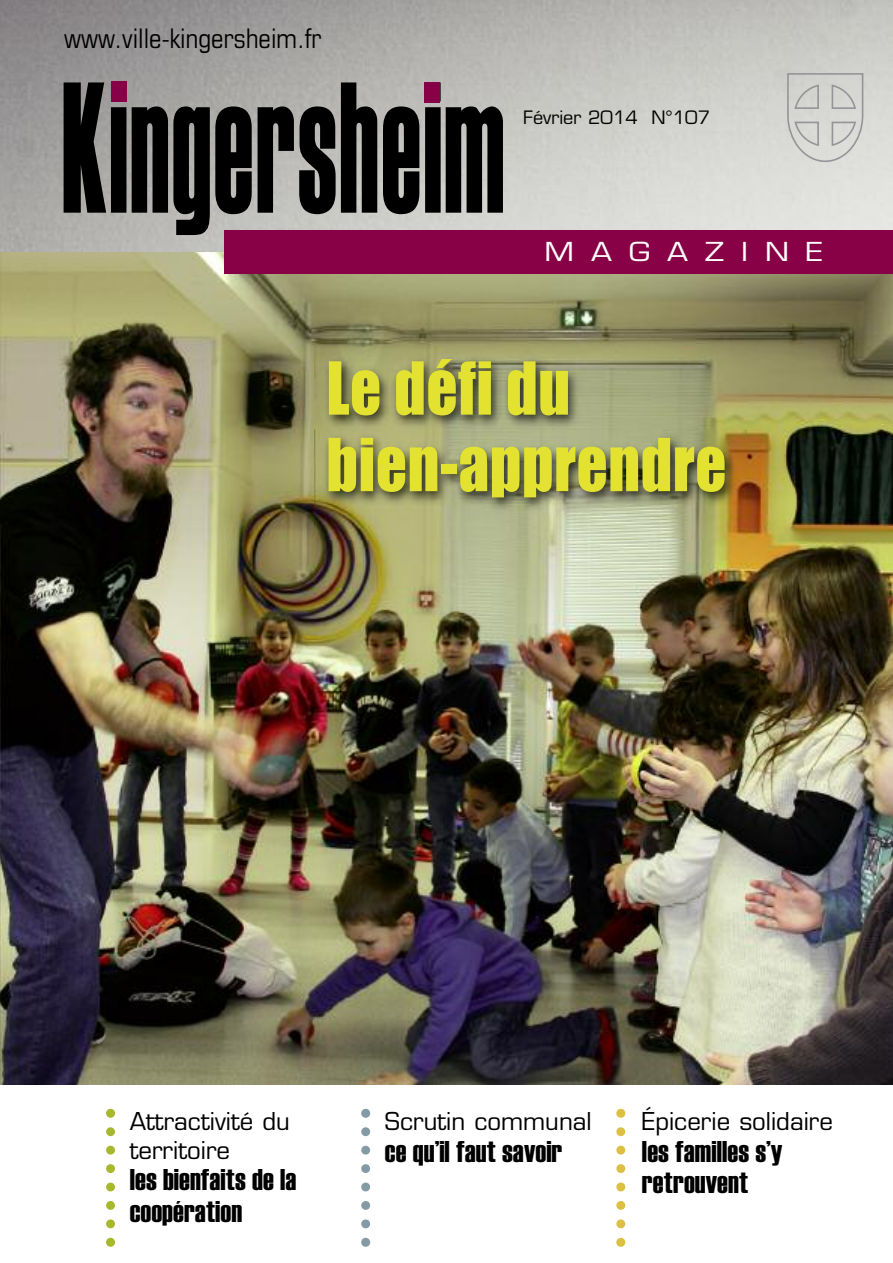
<style>
.page{position:relative;width:893px;height:1263px;background:#fff}
.page>*{position:absolute;margin:0;border:0;box-sizing:border-box;transform-origin:0 0}
.t1{font:186px "Haettenschweiler";letter-spacing:.02em;color:#000;scale:.6 1}
.t2{font:67.5px/76.5px "Impact";letter-spacing:.01em;color:#e3e231;scale:.9 1}
.t3{font:30px/31.5px "Haettenschweiler";letter-spacing:.01em;color:#000}
.t4{font:condensed 27px "Eurostile";color:#000}
.t5{font:25.5px "Eurostile";letter-spacing:.55em;color:#fff;scale:1.2 1}
.t6{font:24px/29px "Eurostile";color:#000}
.t7{font:18px "Eurostile";color:#000}
</style>
<div class="page">
<img style="left:0;top:0;width:893px;height:252px">
<svg style="left:786px;top:72px;width:78px;height:91px;background:#cdcfcb"></svg>
<img style="left:0;top:252px;width:893px;height:833px">
<div style="left:224px;top:230px;width:669px;height:44px;background:#880046"></div>
<svg style="left:106px;top:1109px;width:9px;height:138px"></svg>
<svg style="left:361px;top:1109px;width:9px;height:138px"></svg>
<svg style="left:616px;top:1109px;width:9px;height:138px"></svg>
<div style="left:111px;top:82px;width:15px;height:20px;background:#880046"></div>
<div style="left:425px;top:82px;width:15px;height:21px;background:#880046"></div>
<img style="left:315px;top:346px;width:565px;height:194px">
<p class="t4" style="left:64px;top:29px;width:259px">www.ville-kingersheim.fr</p>
<h1 class="t1" style="left:61px;top:42px;width:740px">Kingersheim</h1>
<p class="t7" style="left:523px;top:110px;width:188px">Février 2014 N°107</p>
<p class="t5" style="left:545px;top:242px;width:234px">MAGAZINE</p>
<h2 class="t2" style="left:326px;top:353px;width:446px">Le défi du bien-apprendre</h2>
<p class="t6" style="left:130px;top:1109px;width:162px">Attractivité du territoire</p>
<p class="t3" style="left:130px;top:1163px;width:168px">les bienfaits de la coopération</p>
<p class="t6" style="left:385px;top:1109px;width:208px">Scrutin communal</p>
<p class="t3" style="left:385px;top:1134px;width:179px">ce qu'il faut savoir</p>
<p class="t6" style="left:642px;top:1109px;width:193px">Épicerie solidaire</p>
<p class="t3" style="left:642px;top:1134px;width:142px">les familles s'y retrouvent</p>
</div>
